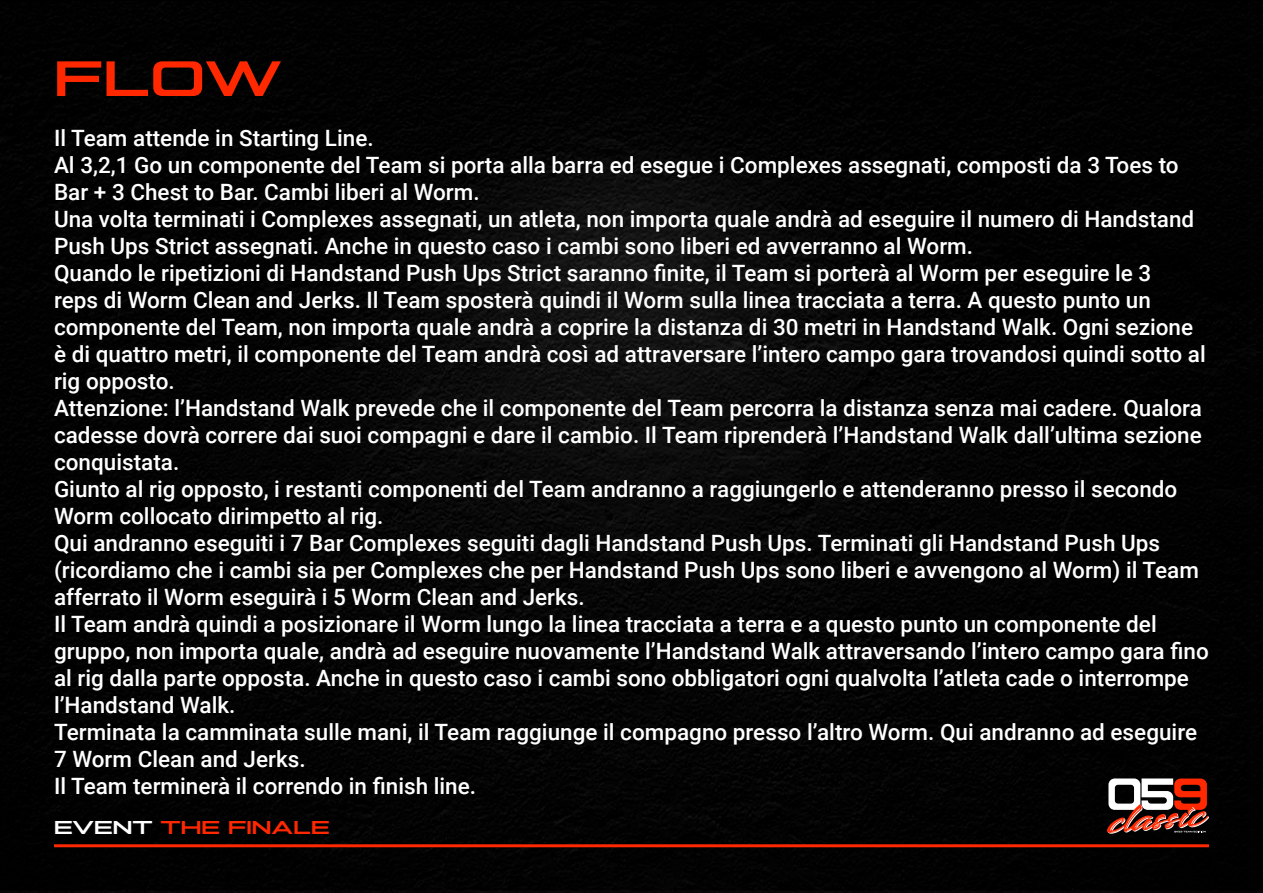
<style>
.page{position:relative;width:1263px;height:893px;background:#fff}
.page>*{position:absolute;margin:0;border:0;box-sizing:border-box;transform-origin:0 0}
.t1{font:700 52.5px "Akrux";color:#ff2800}
.t2{font:500 22.5px/27px "Roboto";color:#fff}
.t3{font:700 19.65px "Akrux";color:#ff2800}
.s1{color:#fff}
</style>
<div class="page">
<img style="left:0;top:0;width:1263px;height:893px">
<hr style="left:54px;top:844px;width:1155px;height:3px;background:#ff2800">
<svg style="left:1107px;top:778px;width:102px;height:56px"></svg>
<h1 class="t1" style="left:54px;top:48px;width:230px">FLOW</h1>
<p class="t2" style="left:54px;top:123px;width:1156px">Il Team attende in Starting Line.<br>Al 3,2,1 Go un componente del Team si porta alla barra ed esegue i Complexes assegnati, composti da 3 Toes to Bar + 3 Chest to Bar. Cambi liberi al Worm.<br>Una volta terminati i Complexes assegnati, un atleta, non importa quale andrà ad eseguire il numero di Handstand Push Ups Strict assegnati. Anche in questo caso i cambi sono liberi ed avverranno al Worm.<br>Quando le ripetizioni di Handstand Push Ups Strict saranno finite, il Team si porterà al Worm per eseguire le 3<br>reps di Worm Clean and Jerks. Il Team sposterà quindi il Worm sulla linea tracciata a terra. A questo punto un componente del Team, non importa quale andrà a coprire la distanza di 30 metri in Handstand Walk. Ogni sezione è di quattro metri, il componente del Team andrà così ad attraversare l’intero campo gara trovandosi quindi sotto al rig opposto.<br>Attenzione: l’Handstand Walk prevede che il componente del Team percorra la distanza senza mai cadere. Qualora cadesse dovrà correre dai suoi compagni e dare il cambio. Il Team riprenderà l’Handstand Walk dall’ultima sezione conquistata.<br>Giunto al rig opposto, i restanti componenti del Team andranno a raggiungerlo e attenderanno presso il secondo Worm collocato dirimpetto al rig.<br>Qui andranno eseguiti i 7 Bar Complexes seguiti dagli Handstand Push Ups. Terminati gli Handstand Push Ups (ricordiamo che i cambi sia per Complexes che per Handstand Push Ups sono liberi e avvengono al Worm) il Team afferrato il Worm eseguirà i 5 Worm Clean and Jerks.<br>Il Team andrà quindi a posizionare il Worm lungo la linea tracciata a terra e a questo punto un componente del gruppo, non importa quale, andrà ad eseguire nuovamente l’Handstand Walk attraversando l’intero campo gara fino al rig dalla parte opposta. Anche in questo caso i cambi sono obbligatori ogni qualvolta l’atleta cade o interrompe l’Handstand Walk.<br>Terminata la camminata sulle mani, il Team raggiunge il compagno presso l’altro Worm. Qui andranno ad eseguire 7 Worm Clean and Jerks.<br>Il Team terminerà il correndo in finish line.</p>
<p class="t3" style="left:54px;top:816px;width:277px"><span class="s1">EVENT</span> THE FINALE</p>
</div>
